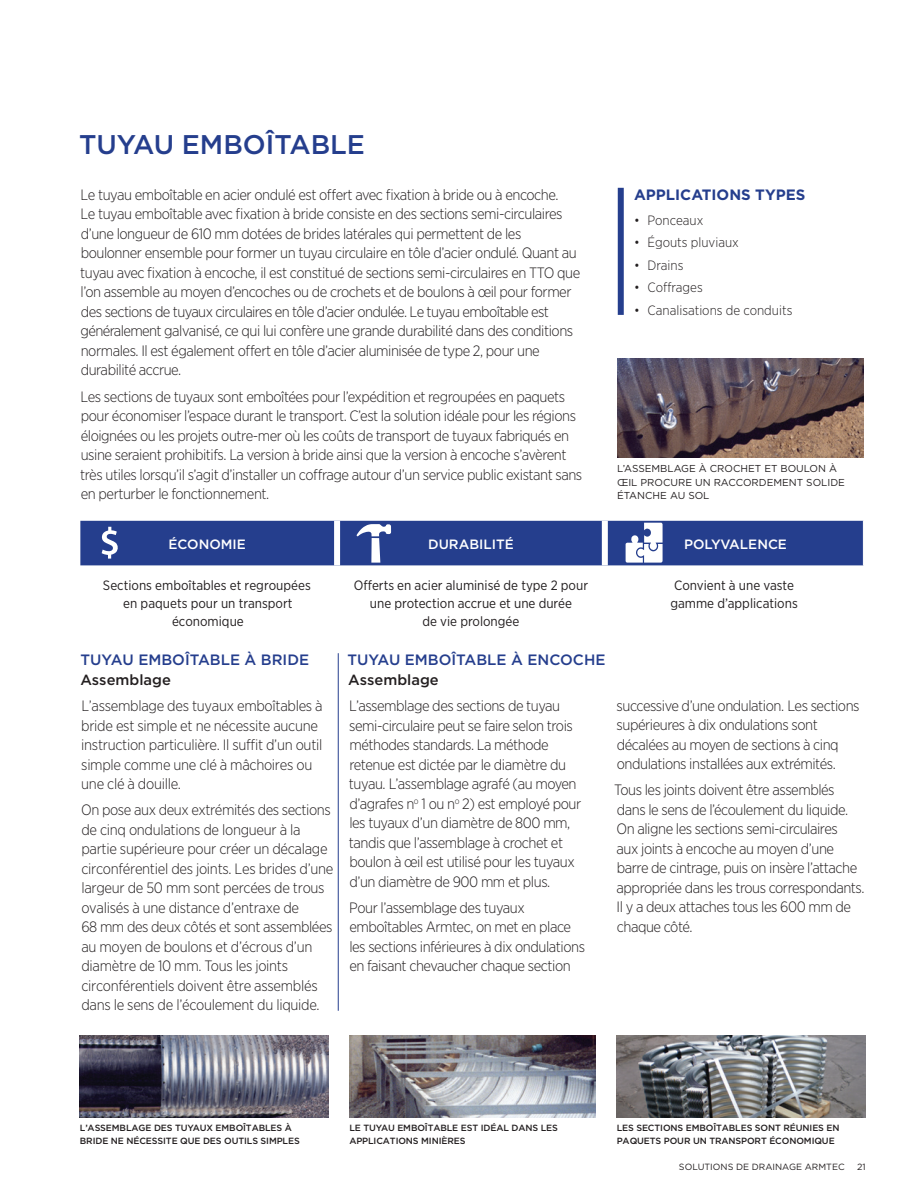
<style>
.page{position:relative;width:918px;height:1188px;background:#fff}
.page>*{position:absolute;margin:0;border:0;box-sizing:border-box;transform-origin:0 0}
.t1{font:500 27px "Gotham";color:#253e8d}
.t2{font:300 15px/19.5px "Gotham Narrow";letter-spacing:-.03em;color:#231f20}
.t3{font:500 15px "Gotham";color:#253e8d}
.t4{font:700 15px "Gotham";color:#253e8d}
.t5{font:500 14.7px "Gotham";color:#231f20}
.t6{font:13.5px/18px "Gotham Narrow";color:#231f20;text-align:center}
.t7{font:300 13.5px "Gotham Narrow";color:#231f20}
.t8{font:500 13.5px "Gotham";color:#fff}
.t9{font:10.05px/13.5px "Gotham";color:#231f20}
.t10{font:500 9px/12.5px "Gotham";letter-spacing:-.01em;color:#231f20}
.t11{font:9px "Gotham";color:#231f20}
</style>
<div class="page">
<img style="left:349px;top:1036px;width:247px;height:81px">
<img style="left:617px;top:358px;width:246px;height:99px">
<img style="left:617px;top:1036px;width:248px;height:81px">
<img style="left:80px;top:1036px;width:248px;height:81px">
<div style="left:618px;top:188px;width:6px;height:127px;background:#253e8d"></div>
<hr style="left:338px;top:653px;width:1px;height:358px;background:#253e8d">
<svg style="left:80px;top:521px;width:783px;height:44px;background:#334a94"></svg>
<h1 class="t1" style="left:79px;top:127px;width:287px">TUYAU EMBOÎTABLE</h1>
<p class="t2" style="left:80px;top:184px;width:502px">Le tuyau emboîtable en acier ondulé est offert avec fixation à bride ou à encoche.<br>Le tuyau emboîtable avec fixation à bride consiste en des sections semi-circulaires d’une longueur de 610 mm dotées de brides latérales qui permettent de les boulonner ensemble pour former un tuyau circulaire en tôle d’acier ondulé. Quant au tuyau avec fixation à encoche, il est constitué de sections semi-circulaires en TTO que l’on assemble au moyen d’encoches ou de crochets et de boulons à œil pour former des sections de tuyaux circulaires en tôle d’acier ondulée. Le tuyau emboîtable est généralement galvanisé, ce qui lui confère une grande durabilité dans des conditions normales. Il est également offert en tôle d’acier aluminisée de type 2, pour une durabilité accrue.</p>
<p class="t2" style="left:80px;top:386px;width:504px">Les sections de tuyaux sont emboîtées pour l’expédition et regroupées en paquets pour économiser l’espace durant le transport. C’est la solution idéale pour les régions éloignées ou les projets outre-mer où les coûts de transport de tuyaux fabriqués en usine seraient prohibitifs. La version à bride ainsi que la version à encoche s’avèrent très utiles lorsqu’il s’agit d’installer un coffrage autour d’un service public existant sans en perturber le fonctionnement.</p>
<p class="t4" style="left:634px;top:185px;width:173px">APPLICATIONS TYPES</p>
<p class="t7" style="left:634px;top:212px;width:71px">• Ponceaux</p>
<p class="t7" style="left:634px;top:234px;width:106px">• Égouts pluviaux</p>
<p class="t7" style="left:634px;top:257px;width:51px">• Drains</p>
<p class="t7" style="left:634px;top:279px;width:70px">• Coffrages</p>
<p class="t7" style="left:634px;top:302px;width:160px">• Canalisations de conduits</p>
<p class="t9" style="left:617px;top:462px;width:229px">L’ASSEMBLAGE À CROCHET ET BOULON À<br>ŒIL PROCURE UN RACCORDEMENT SOLIDE<br>ÉTANCHE AU SOL</p>
<p class="t8" style="left:169px;top:535px;width:79px">ÉCONOMIE</p>
<p class="t8" style="left:428px;top:535px;width:87px">DURABILITÉ</p>
<p class="t8" style="left:684px;top:535px;width:105px">POLYVALENCE</p>
<p class="t6" style="left:103px;top:576px;width:209px">Sections emboîtables et regroupées en paquets pour un transport économique</p>
<p class="t3" style="left:81px;top:650px;width:230px">TUYAU EMBOÎTABLE À BRIDE</p>
<p class="t5" style="left:80px;top:670px;width:92px">Assemblage</p>
<p class="t2" style="left:81px;top:696px;width:243px">L’assemblage des tuyaux emboîtables à bride est simple et ne nécessite aucune instruction particulière. Il suffit d’un outil simple comme une clé à mâchoires ou une clé à douille.</p>
<p class="t2" style="left:81px;top:800px;width:254px">On pose aux deux extrémités des sections de cinq ondulations de longueur à la partie supérieure pour créer un décalage circonférentiel des joints. Les brides d’une largeur de 50 mm sont percées de trous ovalisés à une distance d’entraxe de<br>68 mm des deux côtés et sont assemblées au moyen de boulons et d’écrous d’un diamètre de 10 mm. Tous les joints circonférentiels doivent être assemblés dans le sens de l’écoulement du liquide.</p>
<p class="t6" style="left:354px;top:576px;width:236px">Offerts en acier aluminisé de type 2 pour une protection accrue et une durée<br>de vie prolongée</p>
<p class="t6" style="left:670px;top:576px;width:129px;text-align:left">Convient à une vaste gamme d’applications</p>
<p class="t3" style="left:347px;top:650px;width:259px">TUYAU EMBOÎTABLE À ENCOCHE</p>
<p class="t5" style="left:348px;top:670px;width:92px">Assemblage</p>
<p class="t2" style="left:349px;top:696px;width:234px">L’assemblage des sections de tuyau semi-circulaire peut se faire selon trois méthodes standards. La méthode retenue est dictée par le diamètre du tuyau. L’assemblage agrafé (au moyen d’agrafes n<sup>o</sup> 1 ou n<sup>o</sup> 2) est employé pour les tuyaux d’un diamètre de 800 mm, tandis que l’assemblage à crochet et boulon à œil est utilisé pour les tuyaux d’un diamètre de 900 mm et plus.</p>
<p class="t2" style="left:349px;top:897px;width:237px">Pour l’assemblage des tuyaux emboîtables Armtec, on met en place les sections inférieures à dix ondulations en faisant chevaucher chaque section</p>
<p class="t2" style="left:617px;top:695px;width:244px">successive d’une ondulation. Les sections supérieures à dix ondulations sont décalées au moyen de sections à cinq ondulations installées aux extrémités.</p>
<p class="t2" style="left:614px;top:780px;width:252px">Tous les joints doivent être assemblés dans le sens de l’écoulement du liquide.<br>On aligne les sections semi-circulaires<br>aux joints à encoche au moyen d’une barre de cintrage, puis on insère l’attache appropriée dans les trous correspondants.<br>Il y a deux attaches tous les 600 mm de chaque côté.</p>
<p class="t10" style="left:80px;top:1122px;width:221px">L’ASSEMBLAGE DES TUYAUX EMBOÎTABLES À<br>BRIDE NE NÉCESSITE QUE DES OUTILS SIMPLES</p>
<p class="t10" style="left:349px;top:1122px;width:210px">LE TUYAU EMBOÎTABLE EST IDÉAL DANS LES<br>APPLICATIONS MINIÈRES</p>
<p class="t10" style="left:617px;top:1122px;width:224px">LES SECTIONS EMBOÎTABLES SONT RÉUNIES EN<br>PAQUETS POUR UN TRANSPORT ÉCONOMIQUE</p>
<p class="t11" style="left:679px;top:1161px;width:167px">SOLUTIONS DE DRAINAGE ARMTEC</p>
<p class="t11" style="left:857px;top:1161px;width:10px">21</p>
</div>
